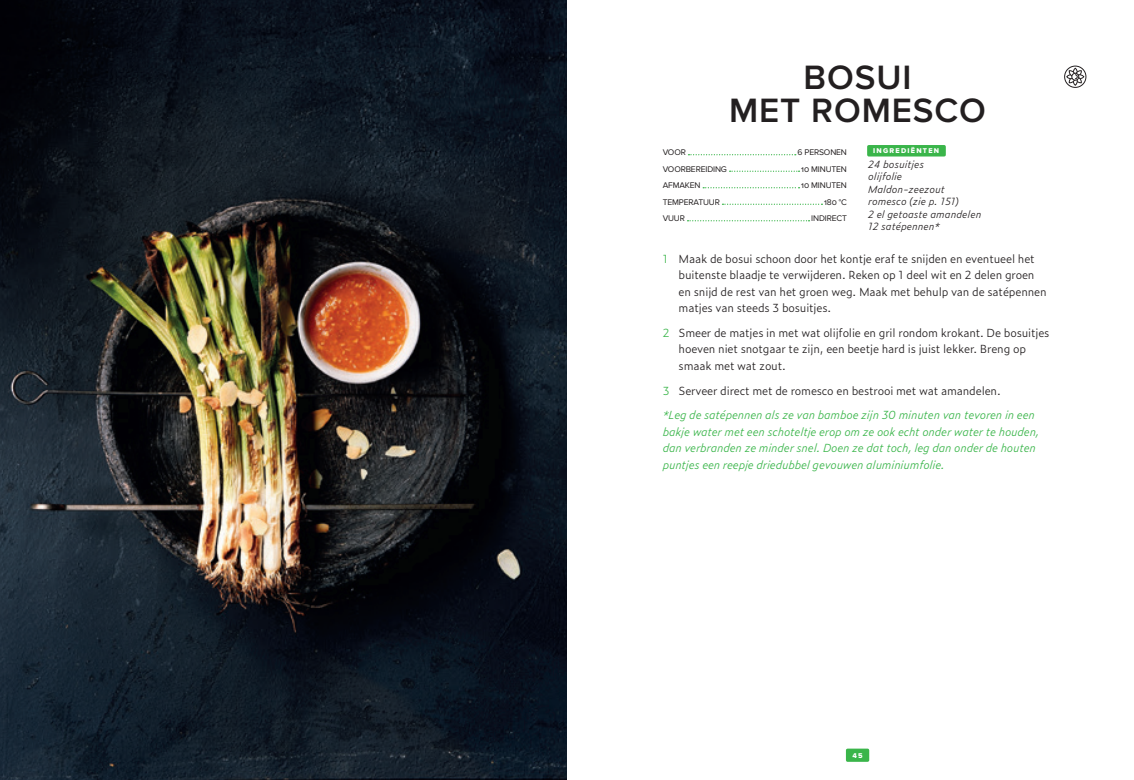
<style>
.page{position:relative;width:1134px;height:780px;background:#fff}
.page>*{position:absolute;margin:0;border:0;box-sizing:border-box;transform-origin:0 0}
.t1{font:600 35px/33px "Proxima Nova";letter-spacing:.025em;color:#231f20;text-align:center}
.t2{font:300 11.25px/16.5px "Zeitung Pro";letter-spacing:-.015em;color:#231f20}
.t3{font:italic 300 11.25px/16.5px "Zeitung Pro";letter-spacing:-.015em;color:#3ab54a}
.t4{font:italic 300 10px/12.5px "Zeitung Pro";color:#231f20}
.t5{font:8.5px "Proxima Nova";letter-spacing:-.015em;color:#231f20}
.t6{font:7.25px "Proxima Nova Extrabld";letter-spacing:.175em;color:#fff}
.s1{color:#3ab54a}
.s2{font-style:normal}
.s3{font-style:normal;color:#231f20}
</style>
<div class="page">
<div style="left:846px;top:748px;width:23px;height:13px;background:#3ab54a;border-radius:2px"></div>
<img style="left:0;top:0;width:567px;height:780px">
<svg style="left:688px;top:154px;width:108px;height:1px"></svg>
<svg style="left:730px;top:171px;width:69px;height:1px"></svg>
<svg style="left:703px;top:187px;width:96px;height:1px"></svg>
<svg style="left:722px;top:204px;width:100px;height:1px"></svg>
<svg style="left:687px;top:220px;width:122px;height:1px"></svg>
<div style="left:867px;top:145px;width:79px;height:11px;background:#3ab54a;border-radius:2px"></div>
<div style="left:1064px;top:66px;width:22px;height:22px;border:1px solid #231f20;border-radius:50%"></div>
<svg style="left:1066px;top:67px;width:18px;height:19px"></svg>
<h1 class="t1" style="left:729px;top:62px;width:258px">BOSUI<br>MET ROMESCO</h1>
<p class="t6" style="left:873px;top:147px;width:68px">INGREDIËNTEN</p>
<p class="t4" style="left:868px;top:157px;width:115px">24 bosuitjes<br>olijfolie<br>Maldon-zeezout romesco (zie p. 151)<br>2 el getoaste amandelen<br>12 satépennen*</p>
<p class="t2" style="left:679px;top:250px;width:370px;text-indent:-16px"><span class="s1">1</span> Maak de bosui schoon door het kontje eraf te snijden en eventueel het buitenste blaadje te verwijderen. Reken op 1 deel wit en 2 delen groen en snijd de rest van het groen weg. Maak met behulp van de satépennen matjes van steeds 3 bosuitjes.</p>
<p class="t2" style="left:679px;top:324px;width:372px;text-indent:-16px"><span class="s1">2</span> Smeer de matjes in met wat olijfolie en gril rondom krokant. De bosuitjes hoeven niet snotgaar te zijn, een beetje hard is juist lekker. Breng op smaak met wat zout.</p>
<p class="t3" style="left:663px;top:377px;width:374px;line-height:24.8px"><span class="s2">3</span> <span class="s3">Serveer direct met de romesco en bestrooi met wat amandelen.<br></span>*Leg de satépennen als ze van bamboe zijn 30 minuten van tevoren in een</p>
<p class="t3" style="left:663px;top:423px;width:378px">bakje water met een schoteltje erop om ze ook echt onder water te houden, dan verbranden ze minder snel. Doen ze dat toch, leg dan onder de houten puntjes een reepje driedubbel gevouwen aluminiumfolie.</p>
<p class="t5" style="left:663px;top:147px;width:25px">VOOR</p>
<p class="t5" style="left:797px;top:147px;width:51px">6 PERSONEN</p>
<p class="t5" style="left:663px;top:164px;width:66px">VOORBEREIDING</p>
<p class="t5" style="left:801px;top:164px;width:47px">10 MINUTEN</p>
<p class="t5" style="left:663px;top:180px;width:39px">AFMAKEN</p>
<p class="t5" style="left:801px;top:180px;width:47px">10 MINUTEN</p>
<p class="t5" style="left:663px;top:197px;width:59px">TEMPERATUUR</p>
<p class="t5" style="left:824px;top:197px;width:24px">180 °C</p>
<p class="t5" style="left:663px;top:213px;width:24px">VUUR</p>
<p class="t5" style="left:811px;top:213px;width:37px">INDIRECT</p>
<p class="t6" style="left:852px;top:751px;width:12px">45</p>
</div>
